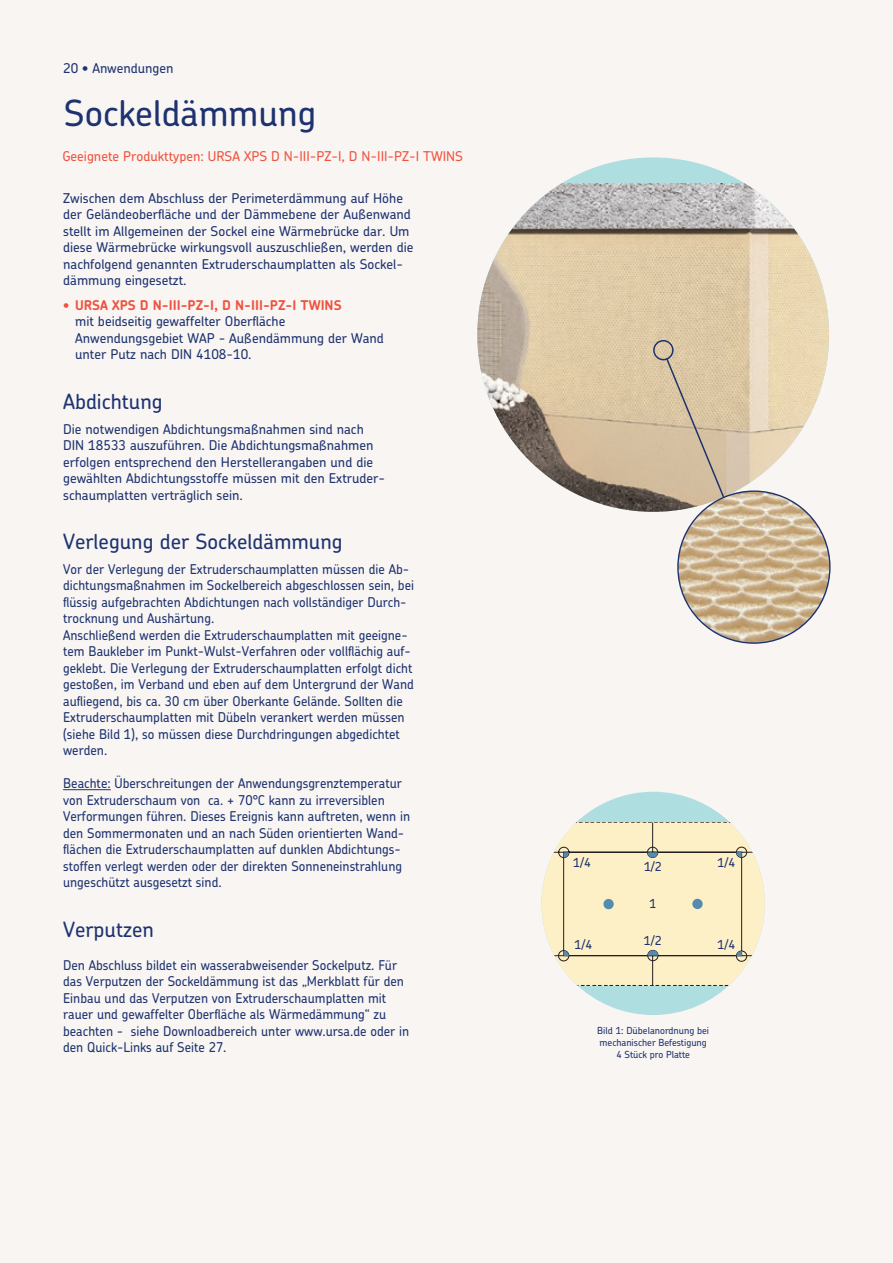
<style>
.page{position:relative;width:893px;height:1263px;background:#f8f5f3}
.page>*{position:absolute;margin:0;border:0;box-sizing:border-box;transform-origin:0 0}
.t1{font:500 36px "Chevin Pro";color:#1d326f}
.t2{font:500 21px "Chevin Pro";color:#1d326f}
.t3{font:500 13.5px/16.5px "Chevin Pro";color:#1d326f;scale:.96 1}
.t4{font:500 13.5px/16.5px "Chevin Pro";color:#1d326f}
.t5{font:500 13.5px "Chevin Pro";color:#f0523e}
.t6{font:700 13.5px "Chevin Pro";color:#f0523e}
.t7{font:500 12.45px "Chevin Pro";color:#1d326f}
.t8{font:500 9.75px/12px "Chevin Pro";color:#1d326f;text-align:center}
</style>
<div class="page">
<hr style="left:63px;top:789px;width:48px;height:1px;background:#1d326f">
<div style="left:541px;top:792px;width:224px;height:223px;background:#aedee0;border-radius:50%"></div>
<svg style="left:541px;top:822px;width:224px;height:164px"></svg>
<div style="left:603px;top:899px;width:11px;height:10px;background:#548cb1;border-radius:50%"></div>
<div style="left:692px;top:899px;width:11px;height:10px;background:#548cb1;border-radius:50%"></div>
<div style="left:477px;top:157px;width:352px;height:355px;background:#aedee0;border-radius:50%"></div>
<img style="left:477px;top:183px;width:352px;height:329px">
<img style="left:678px;top:491px;width:152px;height:152px;border-radius:76px">
<svg style="left:665px;top:357px;width:61px;height:142px"></svg>
<div style="left:653px;top:340px;width:21px;height:20px;border:2px solid #1d326f;border-radius:50%"></div>
<p class="t4" style="left:63px;top:60px;width:112px">20 • Anwendungen</p>
<h1 class="t1" style="left:64px;top:89px;width:254px">Sockeldämmung</h1>
<p class="t5" style="left:62px;top:147px;width:402px">Geeignete Produkttypen: URSA XPS D N-III-PZ-I, D N-III-PZ-I TWINS</p>
<p class="t4" style="left:63px;top:189px;width:352px">Zwischen dem Abschluss der Perimeterdämmung auf Höhe der Geländeoberfläche und der Dämmebene der Außenwand stellt im Allgemeinen der Sockel eine Wärmebrücke dar. Um diese Wärmebrücke wirkungsvoll auszuschließen, werden die nachfolgend genannten Extruderschaumplatten als Sockel&shy;dämmung eingesetzt.</p>
<p class="t6" style="left:63px;top:296px;width:280px">• URSA XPS D N-III-PZ-I, D N-III-PZ-I TWINS</p>
<p class="t4" style="left:75px;top:313px;width:310px">mit beidseitig gewaffelter Oberfläche<br>Anwendungsgebiet WAP - Außendämmung der Wand unter Putz nach DIN 4108-10.</p>
<h2 class="t2" style="left:63px;top:387px;width:101px">Abdichtung</h2>
<p class="t4" style="left:63px;top:420px;width:323px">Die notwendigen Abdichtungsmaßnahmen sind nach DIN 18533 auszuführen. Die Abdichtungsmaßnahmen erfolgen entsprechend den Herstellerangaben und die gewählten Abdichtungsstoffe müssen mit den Extruder&shy;schaumplatten verträglich sein.</p>
<h2 class="t2" style="left:63px;top:527px;width:281px">Verlegung der Sockeldämmung</h2>
<p class="t3" style="left:63px;top:560px;width:367px">Vor der Verlegung der Extruderschaumplatten müssen die Ab&shy;dichtungsmaßnahmen im Sockelbereich abgeschlossen sein, bei flüssig aufgebrachten Abdichtungen nach vollständiger Durch&shy;trocknung und Aushärtung.<br>Anschließend werden die Extruderschaumplatten mit geeigne&shy;tem Baukleber im Punkt-Wulst-Verfahren oder vollflächig auf&shy;geklebt. Die Verlegung der Extruderschaumplatten erfolgt dicht gestoßen, im Verband und eben auf dem Untergrund der Wand aufliegend, bis ca. 30 cm über Oberkante Gelände. Sollten die Extruderschaumplatten mit Dübeln verankert werden müssen (siehe Bild 1), so müssen diese Durchdringungen abgedichtet werden.</p>
<p class="t3" style="left:63px;top:775px;width:363px">Beachte: Überschreitungen der Anwendungsgrenztemperatur von Extruderschaum von ca. + 70°C kann zu irreversiblen Verformungen führen. Dieses Ereignis kann auftreten, wenn in den Sommermonaten und an nach Süden orientierten Wand&shy;flächen die Extruderschaumplatten auf dunklen Abdichtungs&shy;stoffen verlegt werden oder der direkten Sonneneinstrahlung ungeschützt ausgesetzt sind.</p>
<h2 class="t2" style="left:63px;top:915px;width:92px">Verputzen</h2>
<p class="t3" style="left:63px;top:956px;width:362px">Den Abschluss bildet ein wasserabweisender Sockelputz. Für das Verputzen der Sockeldämmung ist das „Merkblatt für den Einbau und das Verputzen von Extruderschaumplatten mit rauer und gewaffelter Oberfläche als Wärmedämmung“ zu beachten - siehe Downloadbereich unter www.ursa.de oder in den Quick-Links auf Seite 27.</p>
<p class="t7" style="left:573px;top:854px;width:19px">1/4</p>
<p class="t7" style="left:717px;top:854px;width:19px">1/4</p>
<p class="t7" style="left:644px;top:858px;width:19px">1/2</p>
<p class="t7" style="left:649px;top:895px;width:8px">1</p>
<p class="t7" style="left:644px;top:932px;width:19px">1/2</p>
<p class="t7" style="left:575px;top:936px;width:19px">1/4</p>
<p class="t7" style="left:717px;top:936px;width:19px">1/4</p>
<p class="t8" style="left:597px;top:1025px;width:113px">Bild 1: Dübelanordnung bei mechanischer Befestigung<br>4 Stück pro Platte</p>
</div>
